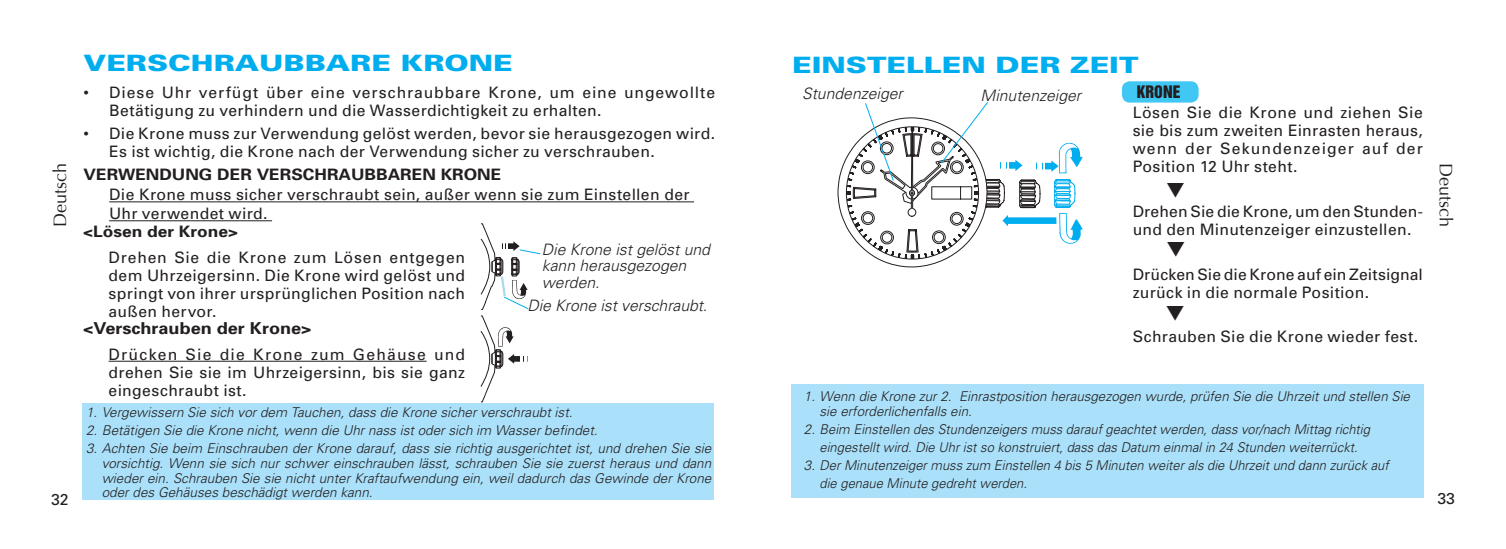
<style>
.page{position:relative;width:1506px;height:549px;background:#fff}
.page>*{position:absolute;margin:0;border:0;box-sizing:border-box;transform-origin:0 0}
.t1{font:900 22.5px "Univers";color:#00aeef;scale:1.3 1}
.t2{font:18px "Optima";color:#231f20}
.t3{font:700 16.43px "Univers";color:#231f20;scale:1.1 1}
.t4{font:15.75px/18px "Univers";letter-spacing:.02em;color:#231f20}
.t5{font:15.75px/18px "Univers";letter-spacing:.045em;color:#231f20}
.t6{font:italic 300 15.75px/16.9px "Univers";color:#231f20}
.t7{font:700 15.75px "Univers";color:#231f20;scale:1.1 1}
.t8{font:15.75px "Helvetica Inserat";color:#231f20}
.t9{font:italic 300 13.5px/14.6px "Univers";color:#231f20}
</style>
<div class="page">
<hr style="left:109px;top:201px;width:585px;height:1px;background:#231f20">
<hr style="left:109px;top:220px;width:163px;height:1px;background:#231f20">
<hr style="left:109px;top:360px;width:317px;height:1px;background:#231f20">
<div style="left:83px;top:403px;width:631px;height:97px;background:#aae0f9"></div>
<svg style="left:480px;top:223px;width:61px;height:179px"></svg>
<svg style="left:837px;top:102px;width:245px;height:165px"></svg>
<div style="left:1123px;top:82px;width:74px;height:19px;background:#40c7f4;border-radius:7px"></div>
<div style="left:1121px;top:81px;width:77px;height:21px;border:2px solid #40c7f4;border-radius:7px"></div>
<div style="left:791px;top:384px;width:632px;height:113px;background:#aae0f9"></div>
<h1 class="t1" style="left:84px;top:49px;width:331px">VERSCHRAUBBARE KRONE</h1>
<p class="t5" style="left:109px;top:84px;width:607px;text-indent:-26px">• Diese Uhr verfügt über eine verschraubbare Krone, um eine ungewollte<br>Betätigung zu verhindern und die Wasserdichtigkeit zu erhalten.</p>
<p class="t4" style="left:109px;top:124px;width:607px;text-indent:-26px">• Die Krone muss zur Verwendung gelöst werden, bevor sie herausgezogen wird.<br>Es ist wichtig, die Krone nach der Verwendung sicher zu verschrauben.</p>
<p class="t7" style="left:84px;top:165px;width:381px">VERWENDUNG DER VERSCHRAUBBAREN KRONE</p>
<p class="t4" style="left:109px;top:185px;width:582px;line-height:18.9px">Die Krone muss sicher verschraubt sein, außer wenn sie zum Einstellen der<br>Uhr verwendet wird.</p>
<p class="t7" style="left:83px;top:222px;width:142px">&lt;Lösen der Krone&gt;</p>
<p class="t4" style="left:109px;top:248px;width:358px;text-align:justify">Drehen Sie die Krone zum Lösen entgegen dem Uhrzeigersinn. Die Krone wird gelöst und springt von ihrer ursprünglichen Position nach außen hervor.</p>
<p class="t3" style="left:83px;top:318px;width:209px">&lt;Verschrauben der Krone&gt;</p>
<p class="t4" style="left:109px;top:345px;width:358px;text-align:justify">Drücken Sie die Krone zum Gehäuse und drehen Sie sie im Uhrzeigersinn, bis sie ganz eingeschraubt ist.</p>
<h1 class="t1" style="left:792px;top:51px;width:268px">EINSTELLEN DER ZEIT</h1>
<p class="t6" style="left:802px;top:85px;width:102px">Stundenzeiger</p>
<p class="t6" style="left:980px;top:86px;width:102px">Minutenzeiger</p>
<p class="t8" style="left:1136px;top:82px;width:45px">KRONE</p>
<p class="t4" style="left:1132px;top:103px;width:292px;text-align:justify">Lösen Sie die Krone und ziehen Sie sie bis zum zweiten Einrasten heraus, wenn der Sekundenzeiger auf der Position 12 Uhr steht.</p>
<p class="t4" style="left:1132px;top:202px;width:292px">Drehen Sie die Krone, um den Stunden&shy;und den Minutenzeiger einzustellen.</p>
<p class="t4" style="left:1132px;top:265px;width:292px">Drücken Sie die Krone auf ein Zeitsignal zurück in die normale Position.</p>
<p class="t4" style="left:1132px;top:328px;width:287px">Schrauben Sie die Krone wieder fest.</p>
<h2 class="t2" style="left:50px;top:226px;width:65px;rotate:-90deg">Deutsch</h2>
<h2 class="t2" style="left:1456px;top:163px;width:65px;rotate:90deg">Deutsch</h2>
<p class="t6" style="left:542px;top:240px;width:170px">Die Krone ist gelöst und kann herausgezogen werden.</p>
<p class="t6" style="left:527px;top:296px;width:181px">Die Krone ist verschraubt.</p>
<p class="t9" style="left:819px;top:389px;width:592px;text-indent:-16px">1. Wenn die Krone zur 2. Einrastposition herausgezogen wurde, prüfen Sie die Uhrzeit und stellen Sie sie erforderlichenfalls ein.</p>
<p class="t9" style="left:804px;top:420px;width:567px;line-height:18px;text-align:center">2. Beim Einstellen des Stundenzeigers muss darauf geachtet werden, dass vor/nach Mittag richtig eingestellt wird. Die Uhr ist so konstruiert, dass das Datum einmal in 24 Stunden weiterrückt.</p>
<p class="t9" style="left:819px;top:456px;width:570px;line-height:18px;text-indent:-16px">3. Der Minutenzeiger muss zum Einstellen 4 bis 5 Minuten weiter als die Uhrzeit und dann zurück auf die genaue Minute gedreht werden.</p>
<p class="t9" style="left:86px;top:405px;width:488px">1. Vergewissern Sie sich vor dem Tauchen, dass die Krone sicher verschraubt ist.</p>
<p class="t9" style="left:86px;top:423px;width:513px">2. Betätigen Sie die Krone nicht, wenn die Uhr nass ist oder sich im Wasser befindet.</p>
<p class="t9" style="left:102px;top:441px;width:611px;text-align:justify;text-indent:-16px">3. Achten Sie beim Einschrauben der Krone darauf, dass sie richtig ausgerichtet ist, und drehen Sie sie vorsichtig. Wenn sie sich nur schwer einschrauben lässt, schrauben Sie sie zuerst heraus und dann wieder ein. Schrauben Sie sie nicht unter Kraftaufwendung ein, weil dadurch das Gewinde der Krone oder des Gehäuses beschädigt werden kann.</p>
<p class="t4" style="left:51px;top:490px;width:19px">32</p>
<p class="t4" style="left:1437px;top:489px;width:19px">33</p>
</div>
